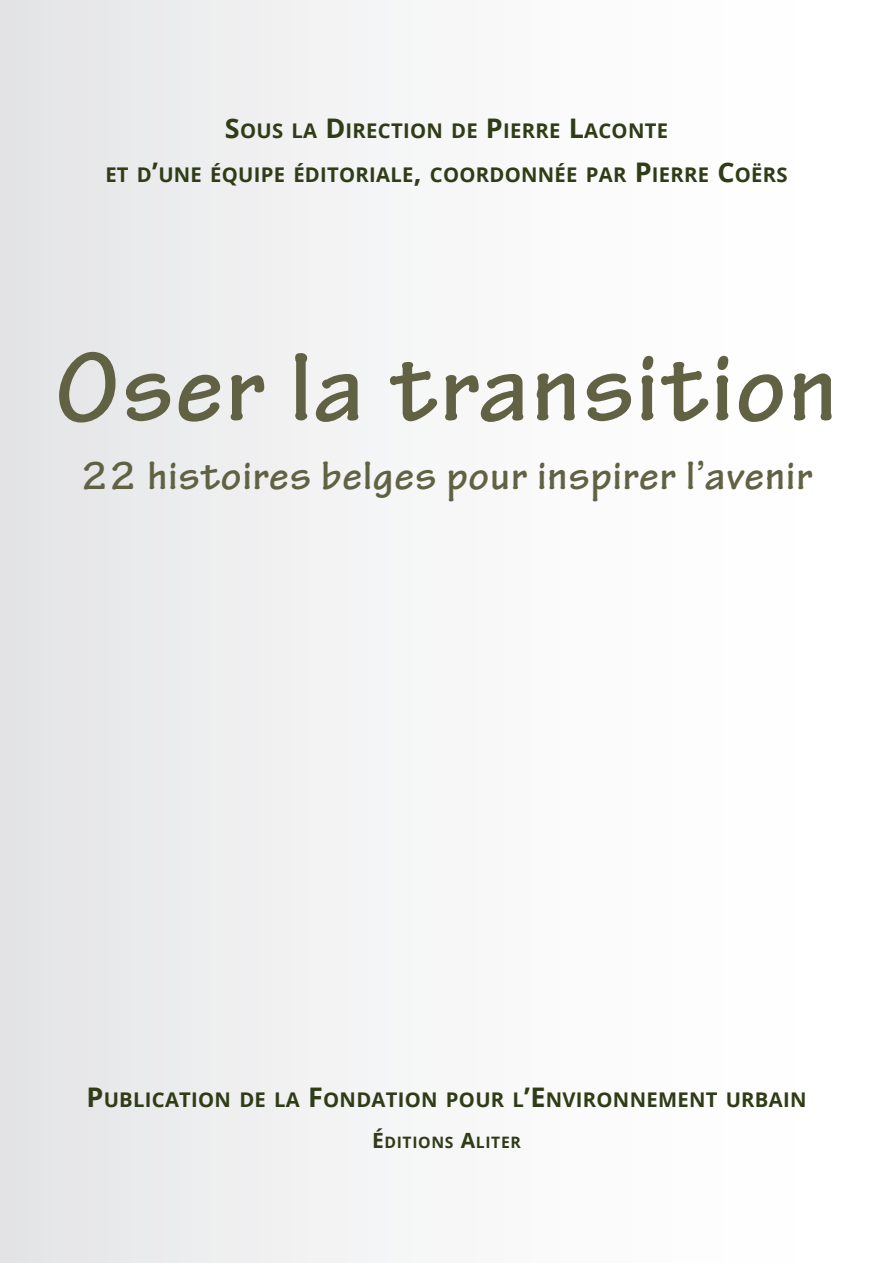
<style>
.page{position:relative;width:893px;height:1263px;background:#fff}
.page>*{position:absolute;margin:0;border:0;box-sizing:border-box;transform-origin:0 0}
.t1{font:700 102px "Tekton Pro";letter-spacing:.025em;color:#616244}
.t2{font:700 42px "Tekton Pro";letter-spacing:.025em;color:#616244}
.t3{font:700 20.25px/43px "Open Sans";letter-spacing:.015em;color:#2f3c16;text-align:center}
.t4{font:700 15.75px "Open Sans";letter-spacing:.04em;color:#2f3c16}
.s1{font-size:27px}
.s2{font-size:21px}
</style>
<div class="page">
<div style="left:0;top:0;width:893px;height:1263px;background:linear-gradient(to right,#e6e7e9,#fff)"></div>
<p class="t3" style="left:105px;top:109px;width:682px"><span class="s1">S</span>OUS LA <span class="s1">D</span>IRECTION DE <span class="s1">P</span>IERRE <span class="s1">L</span>ACONTE<br>ET D<span class="s1">’</span>UNE ÉQUIPE ÉDITORIALE<span class="s1">,</span> COORDONNÉE PAR <span class="s1">P</span>IERRE <span class="s1">C</span>OËRS</p>
<h1 class="t1" style="left:56px;top:328px;width:782px">Oser la transition</h1>
<h2 class="t2" style="left:81px;top:451px;width:733px">22 histoires belges pour inspirer l’avenir</h2>
<p class="t3" style="left:86px;top:1078px;width:721px"><span class="s1">P</span>UBLICATION DE LA <span class="s1">F</span>ONDATION POUR L<span class="s1">’E</span>NVIRONNEMENT URBAIN</p>
<p class="t4" style="left:372px;top:1131px;width:150px"><span class="s2">É</span> DITIONS <span class="s2">A</span>LITER</p>
</div>
